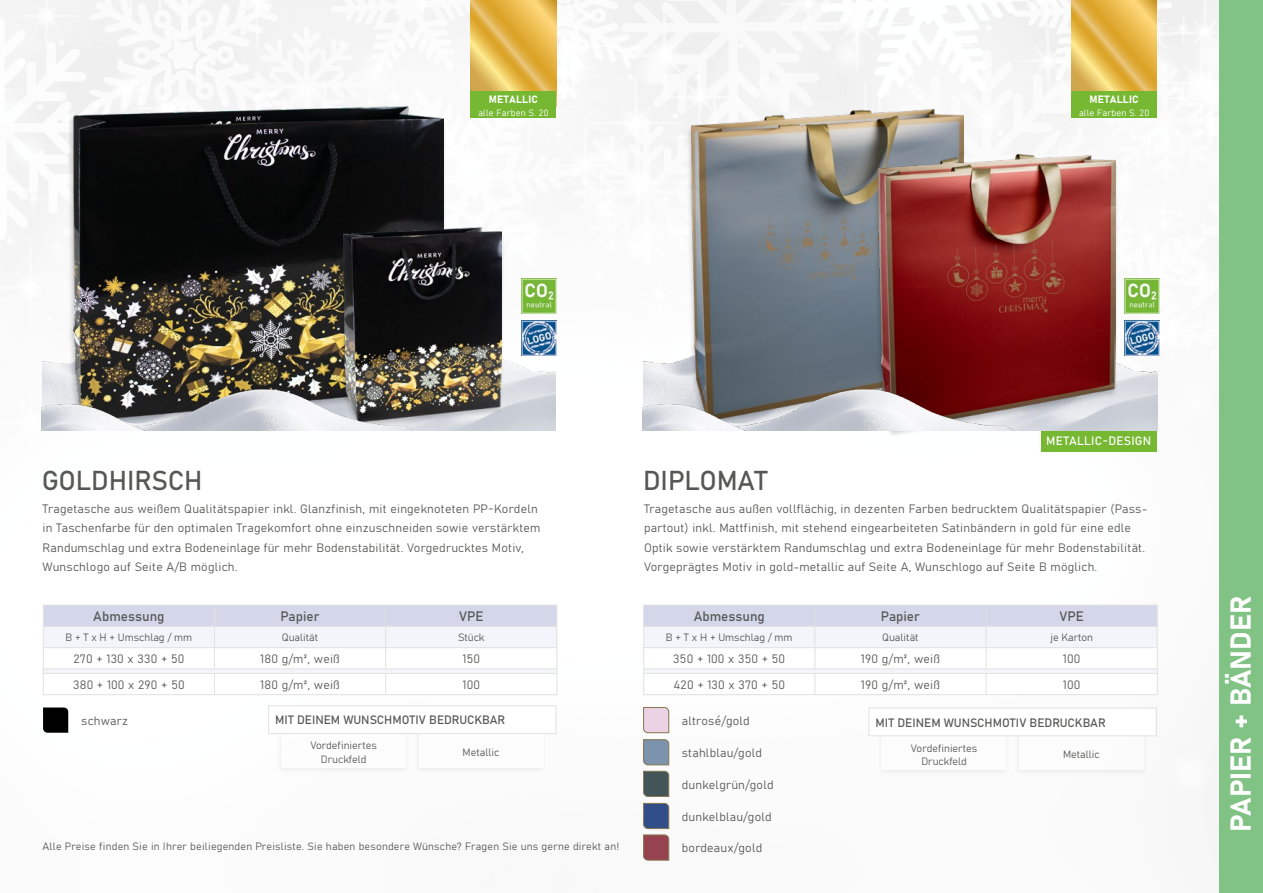
<style>
.page{position:relative;width:1263px;height:893px;background:#fff}
.page>*{position:absolute;margin:0;border:0;box-sizing:border-box;transform-origin:0 0}
.t1{font:28.5px "Bahnschrift";color:#fff}
.t2{font:27px "Bahnschrift";letter-spacing:-.01em;color:#575756}
.t3{font:13.5px "Bahnschrift";color:#575756}
.t4{font:12px/19.5px "Bahnschrift";letter-spacing:.02em;color:#575756}
.t5{font:12px "Bahnschrift";color:#575756}
.t6{font:12px "Bahnschrift";letter-spacing:.02em;color:#fff}
.t7{font:10.5px/13.5px "Bahnschrift";color:#575756;text-align:center}
.t8{font:10.5px "Bahnschrift";letter-spacing:.02em;color:#575756}
.t9{font:10.5px "Bahnschrift";letter-spacing:.02em;color:#fff}
.t10{font:9px "Bahnschrift";letter-spacing:.02em;color:#fff}
</style>
<div class="page">
<img style="left:451px;top:0;width:768px;height:861px">
<div style="left:1041px;top:426px;width:116px;height:25px;background:#76b832"></div>
<svg style="left:43px;top:605px;width:515px;height:90px"></svg>
<hr style="left:43px;top:694px;width:171px;height:1px;background:#e1e1e1">
<hr style="left:214px;top:694px;width:172px;height:1px;background:#e1e1e1">
<hr style="left:386px;top:694px;width:171px;height:1px;background:#e1e1e1">
<svg style="left:643px;top:605px;width:515px;height:90px"></svg>
<hr style="left:643px;top:694px;width:172px;height:1px;background:#e1e1e1">
<hr style="left:815px;top:694px;width:171px;height:1px;background:#e1e1e1">
<hr style="left:986px;top:694px;width:171px;height:1px;background:#e1e1e1">
<div style="left:276px;top:725px;width:134px;height:49px;background:#f7f7f8"></div>
<div style="left:281px;top:728px;width:125px;height:40px;background:#fff"></div>
<div style="left:876px;top:728px;width:134px;height:49px;background:#f7f7f7"></div>
<div style="left:881px;top:730px;width:125px;height:40px;background:#fff"></div>
<div style="left:413px;top:725px;width:134px;height:49px;background:#f7f7f7"></div>
<div style="left:419px;top:728px;width:124px;height:40px;background:#fff"></div>
<div style="left:1014px;top:728px;width:134px;height:49px;background:#f5f5f6"></div>
<div style="left:1019px;top:730px;width:125px;height:40px;background:#fff"></div>
<div style="left:269px;top:706px;width:287px;height:28px;background:#fff"></div>
<div style="left:268px;top:705px;width:288px;height:29px;border:1px solid #e1e1e1"></div>
<div style="left:869px;top:708px;width:287px;height:28px;background:#fff"></div>
<div style="left:869px;top:708px;width:288px;height:28px;border:1px solid #e1e1e1"></div>
<svg style="left:643px;top:771px;width:26px;height:26px"></svg>
<svg style="left:643px;top:739px;width:26px;height:26px"></svg>
<svg style="left:643px;top:803px;width:26px;height:58px;background:#796178"></svg>
<svg style="left:643px;top:707px;width:26px;height:26px"></svg>
<svg style="left:43px;top:707px;width:25px;height:26px"></svg>
<svg style="left:471px;top:0;width:85px;height:91px;background:#e6b84e"></svg>
<svg style="left:1071px;top:0;width:86px;height:91px;background:#e6b84e"></svg>
<div style="left:471px;top:91px;width:85px;height:15px;background:#76b832"></div>
<div style="left:1071px;top:91px;width:86px;height:15px;background:#76b832"></div>
<div style="left:1219px;top:0;width:44px;height:893px;background:#81c285"></div>
<div style="left:1071px;top:106px;width:86px;height:12px;background:#76b832"></div>
<div style="left:471px;top:106px;width:85px;height:12px;background:#76b832"></div>
<img style="left:42px;top:345px;width:514px;height:85px">
<img style="left:644px;top:345px;width:513px;height:85px">
<div style="left:686px;top:108px;width:280px;height:320px;background:#000;opacity:.2"></div>
<img style="left:692px;top:109px;width:271px;height:252px">
<div style="left:872px;top:155px;width:247px;height:282px;background:#000;opacity:.2"></div>
<img style="left:878px;top:155px;width:238px;height:274px">
<img style="left:73px;top:106px;width:371px;height:255px">
<div style="left:337px;top:226px;width:168px;height:204px;background:#000;opacity:.2"></div>
<img style="left:344px;top:227px;width:158px;height:195px">
<img style="left:42px;top:361px;width:318px;height:69px">
<img style="left:643px;top:361px;width:318px;height:69px">
<img style="left:1124px;top:320px;width:35px;height:35px">
<img style="left:521px;top:320px;width:35px;height:35px">
<img style="left:1124px;top:279px;width:35px;height:35px">
<img style="left:521px;top:279px;width:35px;height:35px">
<p class="t9" style="left:489px;top:91px;width:51px">METALLIC</p>
<p class="t9" style="left:1089px;top:91px;width:51px">METALLIC</p>
<p class="t10" style="left:478px;top:106px;width:72px">alle Farben S. 20</p>
<p class="t10" style="left:1079px;top:106px;width:72px">alle Farben S. 20</p>
<h2 class="t2" style="left:42px;top:460px;width:162px">GOLDHIRSCH</h2>
<h2 class="t2" style="left:643px;top:460px;width:126px">DIPLOMAT</h2>
<p class="t6" style="left:1046px;top:432px;width:107px">METALLIC-DESIGN</p>
<p class="t4" style="left:43px;top:498px;width:499px">Tragetasche aus weißem Qualitätspapier inkl. Glanzfinish, mit eingeknoteten PP-Kordeln in Taschenfarbe für den optimalen Tragekomfort ohne einzuschneiden sowie verstärktem Randumschlag und extra Bodeneinlage für mehr Bodenstabilität. Vorgedrucktes Motiv, Wunschlogo auf Seite A/B möglich.</p>
<p class="t4" style="left:644px;top:498px;width:505px">Tragetasche aus außen vollflächig, in dezenten Farben bedrucktem Qualitätspapier (Pass&shy;partout) inkl. Mattfinish, mit stehend eingearbeiteten Satinbändern in gold für eine edle Optik sowie verstärktem Randumschlag und extra Bodeneinlage für mehr Bodenstabilität.<br>Vorgeprägtes Motiv in gold-metallic auf Seite A, Wunschlogo auf Seite B möglich.</p>
<p class="t3" style="left:93px;top:606px;width:73px">Abmessung</p>
<p class="t3" style="left:281px;top:606px;width:40px">Papier</p>
<p class="t3" style="left:459px;top:606px;width:26px">VPE</p>
<p class="t7" style="left:66px;top:630px;width:128px">B + T x H + Umschlag / mm</p>
<p class="t7" style="left:282px;top:630px;width:38px">Qualität</p>
<p class="t7" style="left:458px;top:630px;width:28px">Stück</p>
<p class="t4" style="left:73px;top:648px;width:113px">270 + 130 x 330 + 50</p>
<p class="t4" style="left:260px;top:648px;width:81px">180 g/m², weiß</p>
<p class="t4" style="left:462px;top:648px;width:19px">150</p>
<p class="t4" style="left:73px;top:674px;width:113px">380 + 100 x 290 + 50</p>
<p class="t4" style="left:260px;top:674px;width:81px">180 g/m², weiß</p>
<p class="t4" style="left:462px;top:674px;width:19px">100</p>
<p class="t3" style="left:694px;top:606px;width:73px">Abmessung</p>
<p class="t3" style="left:881px;top:606px;width:40px">Papier</p>
<p class="t3" style="left:1059px;top:606px;width:26px">VPE</p>
<p class="t7" style="left:666px;top:630px;width:128px">B + T x H + Umschlag / mm</p>
<p class="t7" style="left:882px;top:630px;width:38px">Qualität</p>
<p class="t7" style="left:1050px;top:630px;width:44px">je Karton</p>
<p class="t4" style="left:673px;top:648px;width:113px">350 + 100 x 350 + 50</p>
<p class="t4" style="left:861px;top:648px;width:81px">190 g/m², weiß</p>
<p class="t4" style="left:1063px;top:648px;width:19px">100</p>
<p class="t4" style="left:673px;top:674px;width:113px">420 + 130 x 370 + 50</p>
<p class="t4" style="left:861px;top:674px;width:81px">190 g/m², weiß</p>
<p class="t4" style="left:1063px;top:674px;width:19px">100</p>
<p class="t4" style="left:81px;top:710px;width:48px">schwarz</p>
<p class="t4" style="left:682px;top:710px;width:69px">altrosé/gold</p>
<p class="t5" style="left:275px;top:711px;width:232px">MIT DEINEM WUNSCHMOTIV BEDRUCKBAR</p>
<p class="t5" style="left:875px;top:713px;width:232px">MIT DEINEM WUNSCHMOTIV BEDRUCKBAR</p>
<p class="t7" style="left:310px;top:738px;width:68px">Vordefiniertes<br>Druckfeld</p>
<p class="t7" style="left:911px;top:740px;width:68px">Vordefiniertes<br>Druckfeld</p>
<p class="t4" style="left:682px;top:742px;width:82px">stahlblau/gold</p>
<p class="t7" style="left:463px;top:745px;width:38px">Metallic</p>
<p class="t7" style="left:1063px;top:747px;width:38px">Metallic</p>
<p class="t4" style="left:682px;top:774px;width:93px">dunkelgrün/gold</p>
<p class="t8" style="left:43px;top:839px;width:578px">Alle Preise finden Sie in Ihrer beiliegenden Preisliste. Sie haben besondere Wünsche? Fragen Sie uns gerne direkt an!</p>
<p class="t4" style="left:682px;top:806px;width:91px">dunkelblau/gold</p>
<p class="t4" style="left:682px;top:837px;width:82px">bordeaux/gold</p>
<h1 class="t1" style="left:1219px;top:832px;width:238px;rotate:-90deg">PAPIER + BÄNDER</h1>
</div>
